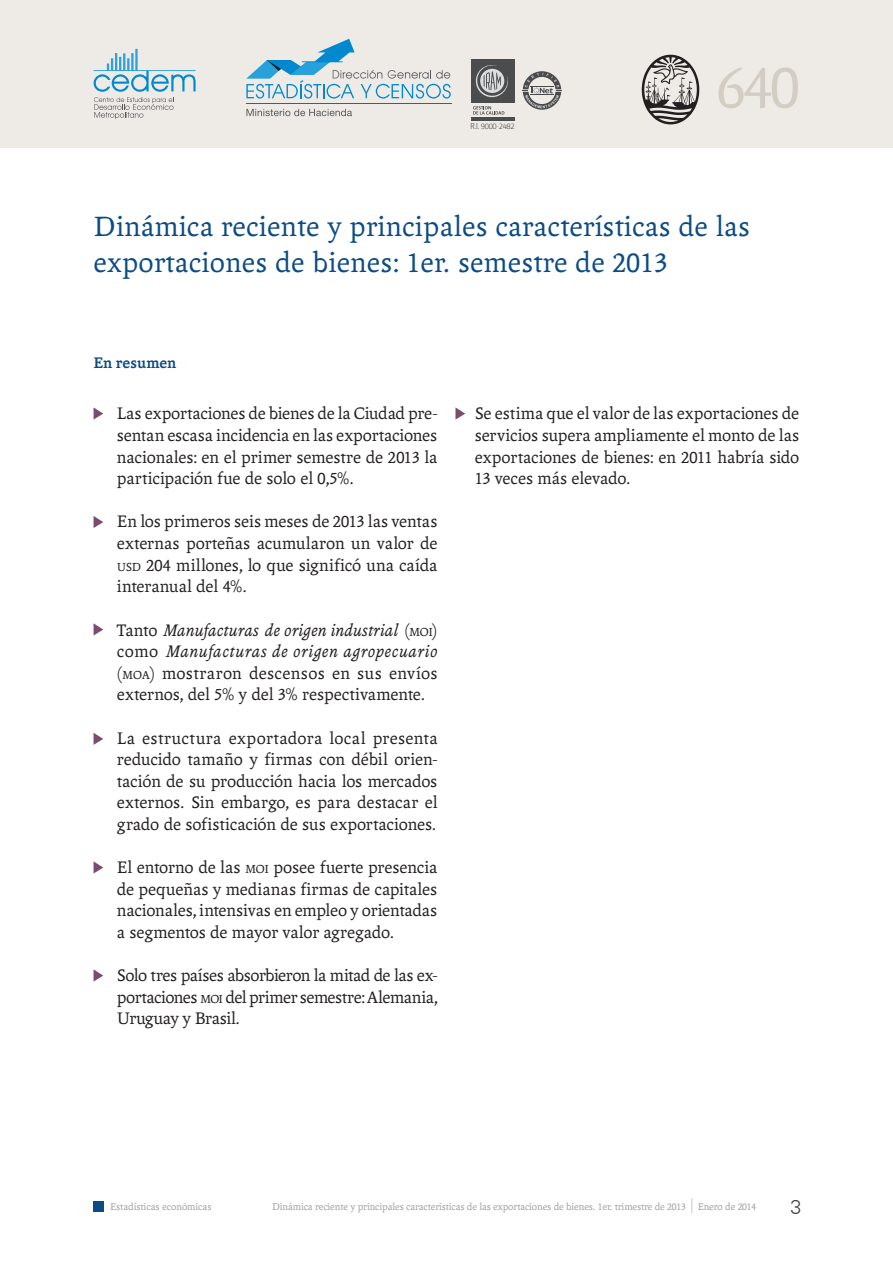
<style>
.page{position:relative;width:893px;height:1263px;background:#fff}
.page>*{position:absolute;margin:0;border:0;box-sizing:border-box;transform-origin:0 0}
.t1{font:64.05px "Andralis NDSC";color:#d4cdc4}
.Título_informe{font:30px "Andralis ND Os F";letter-spacing:.01em;color:#0c4b83}
.t2{font:300 19.5px "Zurich BT";color:#3e3e3f}
.Texto_general{font:18px/21.6px "Andralis ND Os F";letter-spacing:-.005em;color:#231f20;text-align:justify}
.Subtitulo_tema{font:700 16.5px "Andralis ND Os F";letter-spacing:.005em;color:#0c4b83}
.t3{font:10.5px "Andralis ND Os F";letter-spacing:-.01em;color:#9d9fa2}
.t4{font:100 8.7px "Chaco";letter-spacing:-.05em;color:#3e3e3f}
.s1{font-family:"Andralis NDSC"}
.s2{font-size:12.6px}
.s3{font-style:italic}
.s4{font-size:21px}
</style>
<div class="page">
<div style="left:94px;top:1201px;width:10px;height:10px;background:#0c4b83"></div>
<div style="left:0;top:0;width:893px;height:148px;background:#eeebe7"></div>
<svg style="left:642px;top:55px;width:57px;height:69px"></svg>
<svg style="left:94px;top:49px;width:102px;height:70px"></svg>
<svg style="left:523px;top:71px;width:38px;height:39px"></svg>
<hr style="left:246px;top:104px;width:206px;height:1px;background:#57585a">
<svg style="left:246px;top:109px;width:106px;height:7px"></svg>
<svg style="left:246px;top:39px;width:205px;height:60px"></svg>
<div style="left:471px;top:59px;width:43px;height:44px;background:#4b4c4d"></div>
<hr style="left:471px;top:117px;width:43px;height:3px;background:#4b4c4d">
<svg style="left:476px;top:65px;width:32px;height:33px"></svg>
<svg style="left:473px;top:106px;width:31px;height:9px"></svg>
<svg style="left:94px;top:407px;width:9px;height:13px"></svg>
<svg style="left:455px;top:407px;width:10px;height:13px"></svg>
<svg style="left:94px;top:516px;width:9px;height:12px"></svg>
<svg style="left:94px;top:623px;width:9px;height:12px"></svg>
<svg style="left:94px;top:733px;width:9px;height:12px"></svg>
<svg style="left:94px;top:861px;width:9px;height:12px"></svg>
<svg style="left:94px;top:969px;width:9px;height:12px"></svg>
<p class="t4" style="left:470px;top:122px;width:46px">R.I. 9000-2482</p>
<p class="t1" style="left:716px;top:52px;width:85px">640</p>
<p class="Título_informe" style="left:94px;top:211px;width:658px">Dinámica reciente y principales características de las</p>
<p class="Título_informe" style="left:94px;top:247px;width:576px">exportaciones de bienes: <span class="s1">1</span>er. semestre de <span class="s1">2013</span></p>
<p class="Subtitulo_tema" style="left:94px;top:354px;width:84px">En resumen</p>
<p class="Texto_general" style="left:117px;top:403px;width:322px">Las exportaciones de bienes de la Ciudad pre&shy;sentan escasa incidencia en las exportaciones nacionales: en el primer semestre de <span class="s1">2013</span> la participación fue de solo el <span class="s1">0</span>,<span class="s1">5</span>%.</p>
<p class="Texto_general" style="left:117px;top:511px;width:322px">En los primeros seis meses de <span class="s1">2013</span> las ventas externas porteñas acumularon un valor de <span class="s2">USD</span> <span class="s1">204</span> millones, lo que significó una caída interanual del <span class="s1">4</span>%.</p>
<p class="Texto_general" style="left:117px;top:619px;width:322px">Tanto <span class="s3">Manufacturas de origen industrial</span> (<span class="s2">MOI</span>) como <span class="s3">Manufacturas de origen agropecuario </span>(<span class="s2">MOA</span>) mostraron descensos en sus envíos externos, del <span class="s1">5</span>% y del <span class="s1">3</span>% respectivamente.</p>
<p class="Texto_general" style="left:117px;top:727px;width:322px">La estructura exportadora local presenta reducido tamaño y firmas con débil orien&shy;tación de su producción hacia los mercados externos. Sin embargo, es para destacar el grado de sofisticación de sus exportaciones.</p>
<p class="Texto_general" style="left:117px;top:857px;width:322px">El entorno de las <span class="s2">MOI</span> posee fuerte presencia de pequeñas y medianas firmas de capitales nacionales, intensivas en empleo y orientadas a segmentos de mayor valor agregado.</p>
<p class="Texto_general" style="left:117px;top:965px;width:322px">Solo tres países absorbieron la mitad de las ex&shy;portaciones <span class="s2">MOI</span> del primer semestre: Alemania, Uruguay y Brasil.</p>
<p class="Texto_general" style="left:475px;top:403px;width:326px">Se estima que el valor de las exportaciones de servicios supera ampliamente el monto de las exportaciones de bienes: en <span class="s1">2011</span> habría sido <span class="s1">13</span> veces más elevado.</p>
<p class="t3" style="left:110px;top:1201px;width:103px">Estadísticas económicas</p>
<p class="t3" style="left:272px;top:1201px;width:486px">Dinámica reciente y principales características de las exportaciones de bienes. <span class="s1">1</span>er. trimestre de <span class="s1">2013</span> <span class="s4">|</span> Enero de <span class="s1">2014</span></p>
<p class="t2" style="left:790px;top:1195px;width:12px">3</p>
</div>
